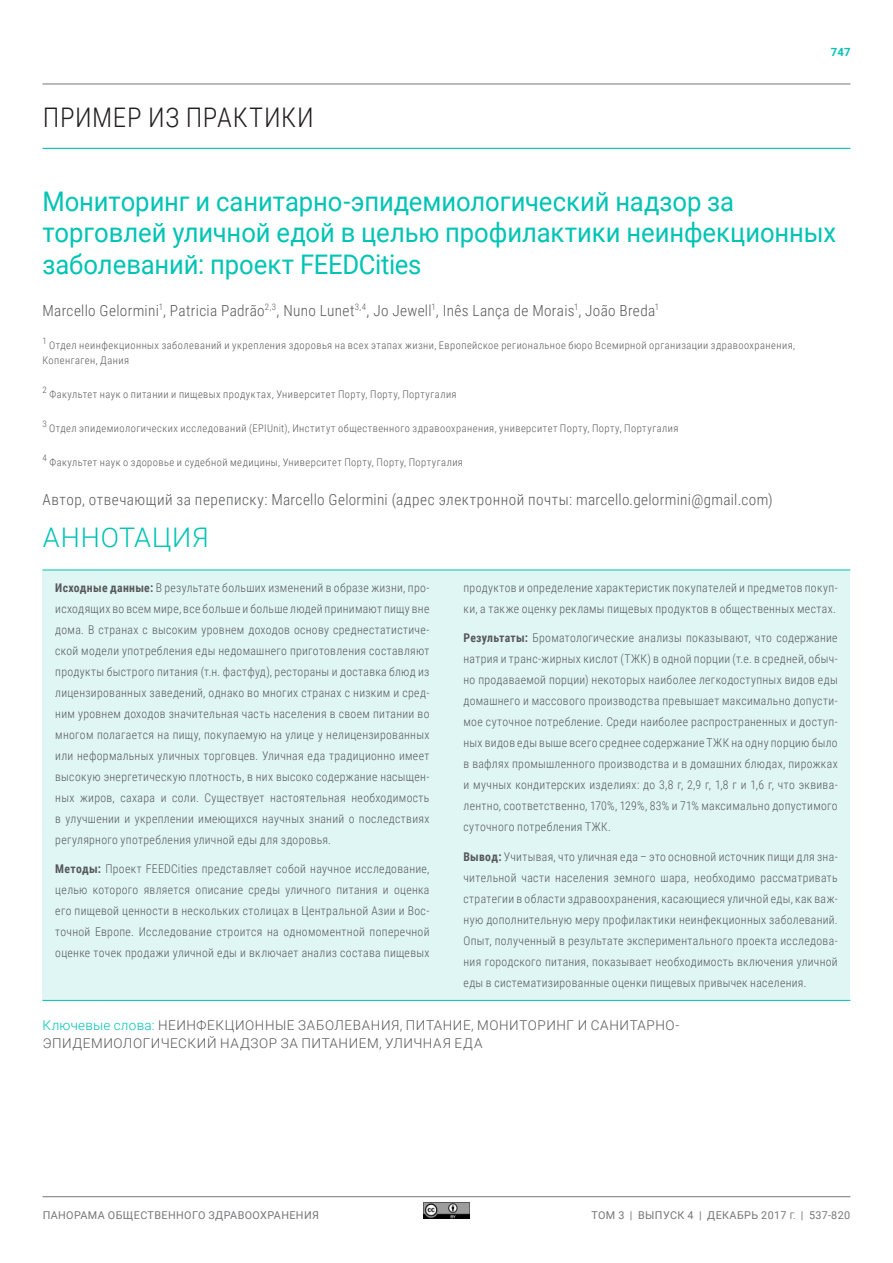
<style>
.page{position:relative;width:893px;height:1263px;background:#fff}
.page>*{position:absolute;margin:0;border:0;box-sizing:border-box;transform-origin:0 0}
.HEAD_B_variable{font:27px/31.5px "Roboto";letter-spacing:-.005em;color:#00c4b4;scale:.95 1}
.HEAD_A_RU{font:300 27px "Roboto Condensed";letter-spacing:.02em;color:#231f20}
.HEAD_B{font:300 27px "Roboto";letter-spacing:.03em;color:#00c4b4}
.Author{font:300 15.3px "Roboto Condensed";letter-spacing:.02em;color:#57585a}
.KEYWORDS_RU{font:300 13.5px/18px "Roboto";letter-spacing:.04em;color:#57585a}
.t1{font:300 12px/21px "Roboto Condensed";letter-spacing:.025em;color:#57585a;text-align:justify}
.t2{font:700 11.25px "Roboto";color:#00c4b4}
.t3{font:10.8px "Roboto";letter-spacing:.035em;color:#757679}
.Footnote_author{font:300 10.5px/15px "Roboto Condensed";letter-spacing:.045em;color:#57585a}
.Footnote_author-2{font:300 8.85px "Roboto Condensed";color:#57585a}
.s1{font-weight:700}
.s2{color:#00c4b4}
.s3{font-size:9px}
</style>
<div class="page">
<hr style="left:43px;top:84px;width:807px;height:1px;background:#757679">
<hr style="left:43px;top:1196px;width:807px;height:1px;background:#757679">
<hr style="left:43px;top:148px;width:807px;height:1px;background:#00c4b4">
<div style="left:43px;top:570px;width:807px;height:430px;background:#e0f6f4"></div>
<hr style="left:43px;top:570px;width:807px;height:1px;background:#00c4b4">
<hr style="left:43px;top:1000px;width:807px;height:1px;background:#00c4b4">
<img style="left:423px;top:1202px;width:47px;height:16px">
<p class="HEAD_A_RU" style="left:43px;top:98px;width:272px">ПРИМЕР ИЗ ПРАКТИКИ</p>
<p class="t2" style="left:831px;top:44px;width:21px">747</p>
<p class="HEAD_B_variable" style="left:43px;top:184px;width:837px">Мониторинг и санитарно-эпидемиологический надзор за торговлей уличной едой в целью профилактики неинфекционных заболеваний: проект FEEDCities</p>
<p class="Author" style="left:43px;top:299px;width:618px">Marcello Gelormini<sup>1</sup>, Patricia Padrão<sup>2,3</sup>, Nuno Lunet<sup>3,4</sup>, Jo Jewell<sup>1</sup>, Inês Lança de Morais<sup>1</sup>, João Breda<sup>1</sup></p>
<p class="Footnote_author-2" style="left:43px;top:335px;width:6px">1</p>
<p class="Footnote_author" style="left:43px;top:338px;width:754px;text-indent:7px">Отдел неинфекционных заболеваний и укрепления здоровья на всех этапах жизни, Европейское региональное бюро Всемирной организации здравоохранения,<br>Копенгаген, Дания</p>
<p class="Footnote_author-2" style="left:43px;top:384px;width:6px">2</p>
<p class="Footnote_author" style="left:49px;top:386px;width:409px">Факультет наук о питании и пищевых продуктах, Университет Порту, Порту, Португалия</p>
<p class="Footnote_author-2" style="left:43px;top:417px;width:6px">3</p>
<p class="Footnote_author" style="left:49px;top:420px;width:631px">Отдел эпидемиологических исследований (EPIUnit), Институт общественного здравоохранения, университет Порту, Порту, Португалия</p>
<p class="Footnote_author-2" style="left:43px;top:451px;width:6px">4</p>
<p class="Footnote_author" style="left:49px;top:454px;width:415px">Факультет наук о здоровье и судебной медицины, Университет Порту, Порту, Португалия</p>
<p class="Author" style="left:43px;top:488px;width:732px">Автор, отвечающий за переписку: Marcello Gelormini (адрес электронной почты: marcello.gelormini@gmail.com)</p>
<p class="HEAD_B" style="left:43px;top:518px;width:167px">АННОТАЦИЯ</p>
<p class="t1" style="left:55px;top:576px;width:376px"><span class="s1">Исходные данные:</span> В результате больших изменений в образе жизни, про&shy;исходящих во всем мире, все больше и больше людей принимают пищу вне дома. В странах с высоким уровнем доходов основу среднестатистиче&shy;ской модели употребления еды недомашнего приготовления составляют продукты быстрого питания (т.н. фастфуд), рестораны и доставка блюд из лицензированных заведений, однако во многих странах с низким и сред&shy;ним уровнем доходов значительная часть населения в своем питании во многом полагается на пищу, покупаемую на улице у нелицензированных или неформальных уличных торговцев. Уличная еда традиционно имеет высокую энергетическую плотность, в них высоко содержание насыщен&shy;ных жиров, сахара и соли. Существует настоятельная необходимость в улучшении и укреплении имеющихся научных знаний о последствиях регулярного употребления уличной еды для здоровья.</p>
<p class="t1" style="left:55px;top:858px;width:376px"><span class="s1">Методы:</span> Проект FEEDCities представляет собой научное исследование, целью которого является описание среды уличного питания и оценка его пищевой ценности в нескольких столицах в Центральной Азии и Вос&shy;точной Европе. Исследование строится на одномоментной поперечной оценке точек продажи уличной еды и включает анализ состава пищевых</p>
<p class="t1" style="left:463px;top:576px;width:376px">продуктов и определение характеристик покупателей и предметов покуп&shy;ки, а также оценку рекламы пищевых продуктов в общественных местах.</p>
<p class="t1" style="left:463px;top:627px;width:376px"><span class="s1">Результаты:</span> Броматологические анализы показывают, что содержание натрия и транс-жирных кислот (ТЖК) в одной порции (т.е. в средней, обыч&shy;но продаваемой порции) некоторых наиболее легкодоступных видов еды домашнего и массового производства превышает максимально допусти&shy;мое суточное потребление. Среди наиболее распространенных и доступ&shy;ных видов еды выше всего среднее содержание ТЖК на одну порцию было в вафлях промышленного производства и в домашних блюдах, пирожках и мучных кондитерских изделиях: до 3,8 г, 2,9 г, 1,8 г и 1,6 г, что эквива&shy;лентно, соответственно, 170%, 129%, 83% и 71% максимально допустимого суточного потребления ТЖК.</p>
<p class="t1" style="left:463px;top:845px;width:376px"><span class="s1">Вывод:</span> Учитывая, что уличная еда – это основной источник пищи для зна&shy;чительной части населения земного шара, необходимо рассматривать стратегии в области здравоохранения, касающиеся уличной еды, как важ&shy;ную дополнительную меру профилактики неинфекционных заболеваний.<br>Опыт, полученный в результате экспериментального проекта исследова&shy;ния городского питания, показывает необходимость включения уличной еды в систематизированные оценки пищевых привычек населения.</p>
<p class="KEYWORDS_RU" style="left:43px;top:1015px;width:638px"><span class="s2">Ключевые слова:</span> НЕИНФЕКЦИОННЫЕ ЗАБОЛЕВАНИЯ, ПИТАНИЕ, МОНИТОРИНГ И САНИТАРНО-<br>ЭПИДЕМИОЛОГИЧЕСКИЙ НАДЗОР ЗА ПИТАНИЕМ, УЛИЧНАЯ ЕДА</p>
<p class="t3" style="left:43px;top:1207px;width:278px">ПАНОРАМА ОБЩЕСТВЕННОГО ЗДРАВООХРАНЕНИЯ</p>
<p class="t3" style="left:591px;top:1207px;width:260px">ТОМ 3 | ВЫПУСК 4 | ДЕКАБРЬ 2017 <span class="s3">Г.</span> | 537-820</p>
</div>
